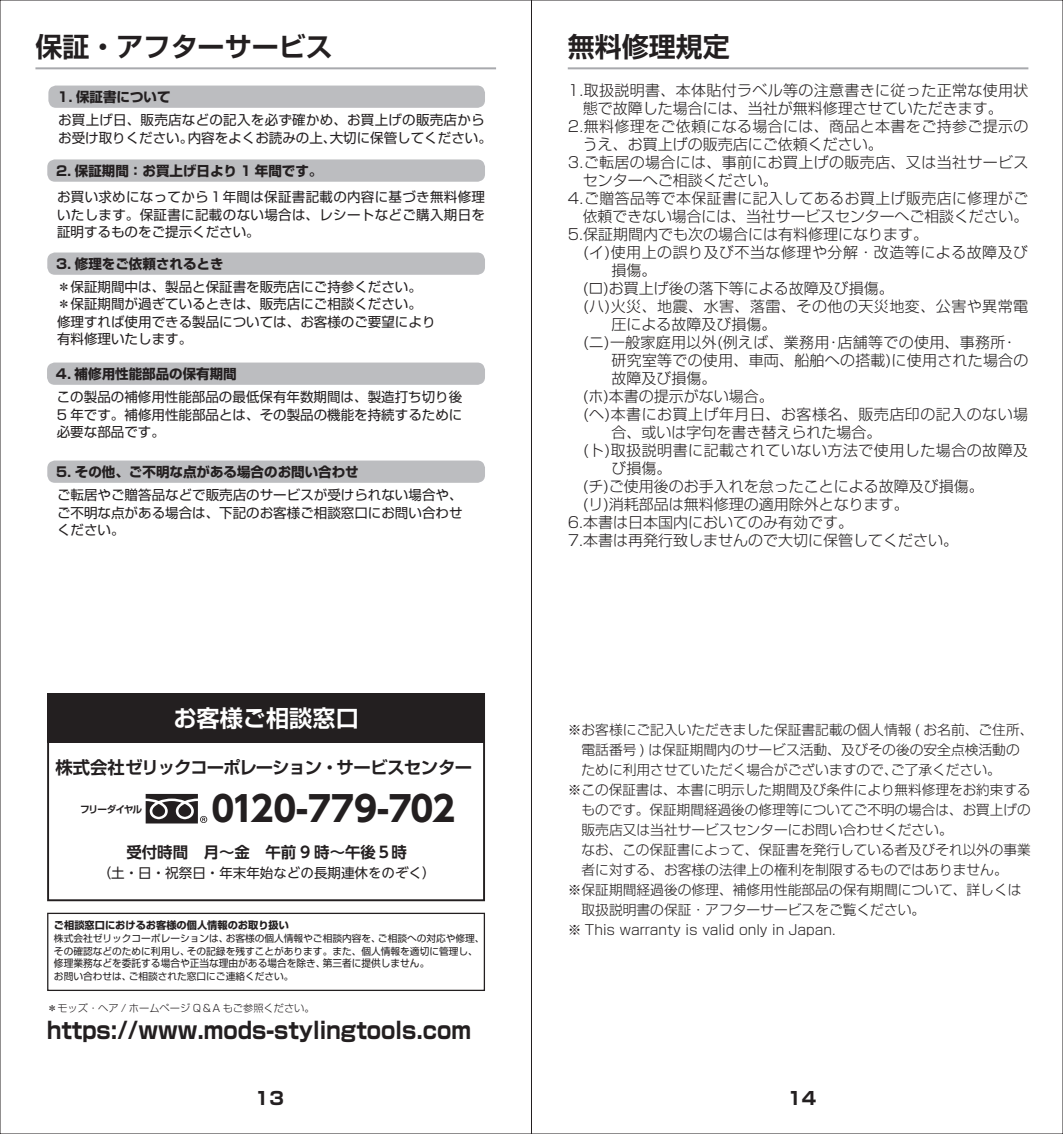
<style>
.page{position:relative;width:1063px;height:1134px;background:#fff}
.page>*{position:absolute;margin:0;border:0;box-sizing:border-box;transform-origin:0 0}
.t1{font:700 34.75px "UD Shin Go NT Pro";letter-spacing:-.04em;color:#231f20}
.t2{font:700 27px "Shin Go Pro De";color:#231f20}
.t3{font:700 23.25px "Shin Go Pro";color:#231f20;scale:.9 1}
.t4{font:700 23.25px "Shin Go Pro De";color:#fff}
.t5{font:700 17.75px "Shin Go Pro";color:#231f20}
.t6{font:700 17.5px "Shin Go Pro De";letter-spacing:-.06em;color:#231f20}
.t7{font:700 15.5px "UD Shin Go NT Pro De";color:#231f20}
.t8{font:300 15px "Shin Go Pro";color:#231f20}
.t9{font:300 15px "Shin Go Pro";letter-spacing:.03em;color:#231f20}
.t10{font:300 15px "Shin Go Pro";letter-spacing:.025em;color:#231f20}
.t11{font:300 15px "Shin Go Pro";letter-spacing:.02em;color:#231f20}
.t12{font:300 15px "Shin Go Pro";letter-spacing:.035em;color:#231f20}
.t13{font:300 13.75px "Shin Go Pro";color:#231f20}
.t14{font:13.5px/17.5px "Shin Go Pro";color:#231f20;text-align:justify}
.t15{font:700 13.5px "Shin Go Pro";color:#231f20}
.t16{font:13.5px "UD Shin Go NT Pro";color:#231f20}
.t17{font:10.25px "Shin Go Pro";color:#231f20;scale:.95 1}
.t18{font:300 10.25px "Shin Go Pro";color:#231f20}
.t19{font:700 10.25px "Shin Go Pro";color:#231f20}
.t20{font:9.75px/12.5px "Shin Go Pro";color:#231f20}
.t21{font:700 9.75px "Shin Go Pro De";letter-spacing:-.1em;color:#231f20}
.s1{font-size:9.75px}
</style>
<div class="page">
<div style="left:48px;top:86px;width:437px;height:22px;background:#bcbdc0;border-radius:8px"></div>
<div style="left:47px;top:159px;width:438px;height:23px;background:#bcbdc0;border-radius:8px"></div>
<div style="left:47px;top:252px;width:438px;height:23px;background:#bcbdc0;border-radius:8px"></div>
<div style="left:47px;top:363px;width:438px;height:22px;background:#bcbdc0;border-radius:8px"></div>
<div style="left:47px;top:460px;width:438px;height:23px;background:#bcbdc0;border-radius:8px"></div>
<hr style="left:35px;top:67px;width:461px;height:2px;background:#a8a9ad">
<div style="left:47px;top:913px;width:438px;height:78px;border:1px solid #231f20"></div>
<div style="left:47px;top:693px;width:438px;height:49px;background:#231f20"></div>
<svg style="left:146px;top:794px;width:61px;height:29px"></svg>
<div style="left:47px;top:693px;width:438px;height:208px;border:2px solid #231f20"></div>
<hr style="left:568px;top:67px;width:460px;height:2px;background:#a8a9ad">
<h2 class="t2" style="left:34px;top:24px;width:299px">保証・アフターサービス</h2>
<h2 class="t2" style="left:568px;top:24px;width:164px">無料修理規定</h2>
<p class="t15" style="left:56px;top:86px;width:115px">1. 保証書について</p>
<p class="t15" style="left:57px;top:86px;width:115px">1. 保証書について</p>
<p class="t14" style="left:56px;top:110px;width:435px">お買上げ日、販売店などの記入を必ず確かめ、お買上げの販売店からお受け取りください。内容をよくお読みの上、大切に保管してください。</p>
<p class="t14" style="left:58px;top:110px;width:435px">お買上げ日、販売店などの記入を必ず確かめ、お買上げの販売店からお受け取りください。内容をよくお読みの上、大切に保管してください。</p>
<p class="t15" style="left:54px;top:160px;width:268px">2. 保証期間：お買上げ日より 1 年間です。</p>
<p class="t15" style="left:56px;top:160px;width:268px">2. 保証期間：お買上げ日より 1 年間です。</p>
<p class="t14" style="left:55px;top:187px;width:430px">お買い求めになってから１年間は保証書記載の内容に基づき無料修理いたします。保証書に記載のない場合は、レシートなどご購入期日を証明するものをご提示ください。</p>
<p class="t14" style="left:57px;top:187px;width:430px">お買い求めになってから１年間は保証書記載の内容に基づき無料修理いたします。保証書に記載のない場合は、レシートなどご購入期日を証明するものをご提示ください。</p>
<p class="t15" style="left:54px;top:253px;width:169px">3. 修理をご依頼されるとき</p>
<p class="t15" style="left:56px;top:253px;width:169px">3. 修理をご依頼されるとき</p>
<p class="t14" style="left:55px;top:277px;width:380px;text-align:left">＊保証期間中は、製品と保証書を販売店にご持参ください。＊保証期間が過ぎているときは、販売店にご相談ください。修理すれば使用できる製品については、お客様のご要望により有料修理いたします。</p>
<p class="t14" style="left:57px;top:277px;width:380px;text-align:left">＊保証期間中は、製品と保証書を販売店にご持参ください。＊保証期間が過ぎているときは、販売店にご相談ください。修理すれば使用できる製品については、お客様のご要望により有料修理いたします。</p>
<p class="t15" style="left:54px;top:363px;width:182px">4. 補修用性能部品の保有期間</p>
<p class="t15" style="left:56px;top:363px;width:182px">4. 補修用性能部品の保有期間</p>
<p class="t14" style="left:55px;top:387px;width:407px">この製品の補修用性能部品の最低保有年数期間は、製造打ち切り後5 年です。補修用性能部品とは、その製品の機能を持続するために必要な部品です。</p>
<p class="t14" style="left:57px;top:387px;width:407px">この製品の補修用性能部品の最低保有年数期間は、製造打ち切り後5 年です。補修用性能部品とは、その製品の機能を持続するために必要な部品です。</p>
<p class="t15" style="left:54px;top:461px;width:304px">5. その他、ご不明な点がある場合のお問い合わせ</p>
<p class="t15" style="left:56px;top:461px;width:304px">5. その他、ご不明な点がある場合のお問い合わせ</p>
<p class="t14" style="left:55px;top:485px;width:407px">ご転居やご贈答品などで販売店のサービスが受けられない場合や、ご不明な点がある場合は、下記のお客様ご相談窓口にお問い合わせください。</p>
<p class="t14" style="left:57px;top:485px;width:407px">ご転居やご贈答品などで販売店のサービスが受けられない場合や、ご不明な点がある場合は、下記のお客様ご相談窓口にお問い合わせください。</p>
<h3 class="t4" style="left:172px;top:699px;width:187px">お客様ご相談窓口</h3>
<p class="t6" style="left:54px;top:753px;width:418px">株式会社ゼリックコーポレーション・サービスセンター</p>
<p class="t21" style="left:78px;top:801px;width:64px">フリーダイヤル</p>
<h1 class="t1" style="left:210px;top:781px;width:245px">0120-779-702</h1>
<p class="t7" style="left:125px;top:840px;width:282px">受付時間　月～金　午前 9 時～午後５時</p>
<p class="t16" style="left:96px;top:862px;width:339px">（土・日・祝祭日・年末年始などの長期連休をのぞく）</p>
<p class="t21" style="left:80px;top:801px;width:64px">フリーダイヤル</p>
<p class="t16" style="left:98px;top:862px;width:339px">（土・日・祝祭日・年末年始などの長期連休をのぞく）</p>
<p class="t19" style="left:52px;top:917px;width:237px">ご相談窓口におけるお客様の個人情報のお取り扱い</p>
<p class="t20" style="left:52px;top:931px;width:432px">株式会社ゼリックコーポレーションは、お客様の個人情報やご相談内容を、ご相談への対応や修理、その確認などのために利用し、その記録を残すことがあります。また、個人情報を適切に管理し、</p>
<p class="t17" style="left:52px;top:955px;width:397px">修理業務などを委託する場合や正当な理由がある場合を除き<span class="s1">、</span>第三者に提供しません。</p>
<p class="t20" style="left:52px;top:969px;width:241px">お問い合わせは、ご相談された窓口にご連絡ください。</p>
<p class="t19" style="left:54px;top:917px;width:237px">ご相談窓口におけるお客様の個人情報のお取り扱い</p>
<p class="t20" style="left:54px;top:931px;width:432px">株式会社ゼリックコーポレーションは、お客様の個人情報やご相談内容を、ご相談への対応や修理、その確認などのために利用し、その記録を残すことがあります。また、個人情報を適切に管理し、</p>
<p class="t17" style="left:54px;top:955px;width:397px">修理業務などを委託する場合や正当な理由がある場合を除き<span class="s1">、</span>第三者に提供しません。</p>
<p class="t20" style="left:54px;top:969px;width:241px">お問い合わせは、ご相談された窓口にご連絡ください。</p>
<p class="t18" style="left:45px;top:999px;width:279px">＊モッズ・ヘア / ホームページ Q＆A もご参照ください。　</p>
<p class="t18" style="left:47px;top:999px;width:279px">＊モッズ・ヘア / ホームページ Q＆A もご参照ください。　</p>
<h3 class="t3" style="left:45px;top:1012px;width:473px">https://www.mods-stylingtools.com</h3>
<p class="t10" style="left:568px;top:78px;width:462px">1.取扱説明書、本体貼付ラベル等の注意書きに従った正常な使用状</p>
<p class="t8" style="left:583px;top:96px;width:422px">態で故障した場合には、当社が無料修理させていただきます。</p>
<p class="t10" style="left:568px;top:114px;width:462px">2.無料修理をご依頼になる場合には、商品と本書をご持参ご提示の</p>
<p class="t8" style="left:583px;top:132px;width:302px">うえ、お買上げの販売店にご依頼ください。</p>
<p class="t10" style="left:568px;top:150px;width:462px">3.ご転居の場合には、事前にお買上げの販売店、又は当社サービス</p>
<p class="t8" style="left:583px;top:168px;width:197px">センターへご相談ください。</p>
<p class="t12" style="left:568px;top:186px;width:462px">4.ご贈答品等で本保証書に記入してあるお買上げ販売店に修理がご</p>
<p class="t8" style="left:583px;top:204px;width:447px">依頼できない場合には、当社サービスセンターへご相談ください。</p>
<p class="t8" style="left:568px;top:222px;width:362px">5.保証期間内でも次の場合には有料修理になります。</p>
<p class="t9" style="left:568px;top:240px;width:462px">　(イ)使用上の誤り及び不当な修理や分解・改造等による故障及び</p>
<p class="t8" style="left:612px;top:258px;width:46px">損傷。</p>
<p class="t8" style="left:568px;top:276px;width:328px">　(ロ)お買上げ後の落下等による故障及び損傷。</p>
<p class="t9" style="left:568px;top:294px;width:462px">　(ハ)火災、地震、水害、落雷、その他の天災地変、公害や異常電</p>
<p class="t8" style="left:612px;top:312px;width:166px">圧による故障及び損傷。</p>
<p class="t11" style="left:568px;top:330px;width:462px">　(ニ)一般家庭用以外(例えば、業務用･店舗等での使用、事務所･　</p>
<p class="t8" style="left:612px;top:348px;width:419px">研究室等での使用、車両、船舶への搭載)に使用された場合の</p>
<p class="t8" style="left:612px;top:366px;width:106px">故障及び損傷。</p>
<p class="t8" style="left:568px;top:384px;width:208px">　(ホ)本書の提示がない場合。</p>
<p class="t9" style="left:568px;top:402px;width:462px">　(ヘ)本書にお買上げ年月日、お客様名、販売店印の記入のない場</p>
<p class="t8" style="left:612px;top:420px;width:271px">合、或いは字句を書き替えられた場合。</p>
<p class="t9" style="left:568px;top:438px;width:462px">　(ト)取扱説明書に記載されていない方法で使用した場合の故障及</p>
<p class="t8" style="left:612px;top:456px;width:61px">び損傷。</p>
<p class="t8" style="left:568px;top:474px;width:418px">　(チ)ご使用後のお手入れを怠ったことによる故障及び損傷。</p>
<p class="t8" style="left:568px;top:492px;width:343px">　(リ)消耗部品は無料修理の適用除外となります。</p>
<p class="t8" style="left:568px;top:510px;width:287px">6.本書は日本国内においてのみ有効です。</p>
<p class="t8" style="left:568px;top:528px;width:392px">7.本書は再発行致しませんので大切に保管してください。</p>
<p class="t13" style="left:568px;top:718px;width:467px">※お客様にご記入いただきました保証書記載の個人情報 ( お名前、ご住所、</p>
<p class="t13" style="left:568px;top:738px;width:453px">　電話番号 ) は保証期間内のサービス活動、及びその後の安全点検活動の</p>
<p class="t13" style="left:568px;top:758px;width:435px">　ために利用させていただく場合がございますので、ご了承ください。</p>
<p class="t13" style="left:568px;top:778px;width:464px">※この保証書は、本書に明示した期間及び条件により無料修理をお約束する</p>
<p class="t13" style="left:582px;top:798px;width:451px">ものです。保証期間経過後の修理等についてご不明の場合は、お買上げの</p>
<p class="t13" style="left:568px;top:818px;width:387px">　販売店又は当社サービスセンターにお問い合わせください。</p>
<p class="t13" style="left:582px;top:838px;width:451px">なお、この保証書によって、保証書を発行している者及びそれ以外の事業</p>
<p class="t13" style="left:568px;top:858px;width:442px">　者に対する、お客様の法律上の権利を制限するものではありません。</p>
<p class="t13" style="left:568px;top:878px;width:455px">※保証期間経過後の修理、補修用性能部品の保有期間について、詳しくは</p>
<p class="t13" style="left:568px;top:898px;width:359px">　取扱説明書の保証・アフターサービスをご覧ください。</p>
<p class="t13" style="left:568px;top:918px;width:270px">※ This warranty is valid only in Japan.</p>
<p class="t13" style="left:570px;top:718px;width:467px">※お客様にご記入いただきました保証書記載の個人情報 ( お名前、ご住所、</p>
<p class="t13" style="left:570px;top:738px;width:453px">　電話番号 ) は保証期間内のサービス活動、及びその後の安全点検活動の</p>
<p class="t13" style="left:570px;top:758px;width:435px">　ために利用させていただく場合がございますので、ご了承ください。</p>
<p class="t13" style="left:570px;top:778px;width:464px">※この保証書は、本書に明示した期間及び条件により無料修理をお約束する</p>
<p class="t13" style="left:583px;top:798px;width:451px">ものです。保証期間経過後の修理等についてご不明の場合は、お買上げの</p>
<p class="t13" style="left:570px;top:818px;width:387px">　販売店又は当社サービスセンターにお問い合わせください。</p>
<p class="t13" style="left:583px;top:838px;width:451px">なお、この保証書によって、保証書を発行している者及びそれ以外の事業</p>
<p class="t13" style="left:570px;top:858px;width:442px">　者に対する、お客様の法律上の権利を制限するものではありません。</p>
<p class="t13" style="left:570px;top:878px;width:455px">※保証期間経過後の修理、補修用性能部品の保有期間について、詳しくは</p>
<p class="t13" style="left:570px;top:898px;width:359px">　取扱説明書の保証・アフターサービスをご覧ください。</p>
<p class="t13" style="left:570px;top:918px;width:270px">※ This warranty is valid only in Japan.</p>
<h3 class="t5" style="left:253px;top:1084px;width:30px">13</h3>
<h3 class="t5" style="left:787px;top:1084px;width:30px">14</h3>
</div>
